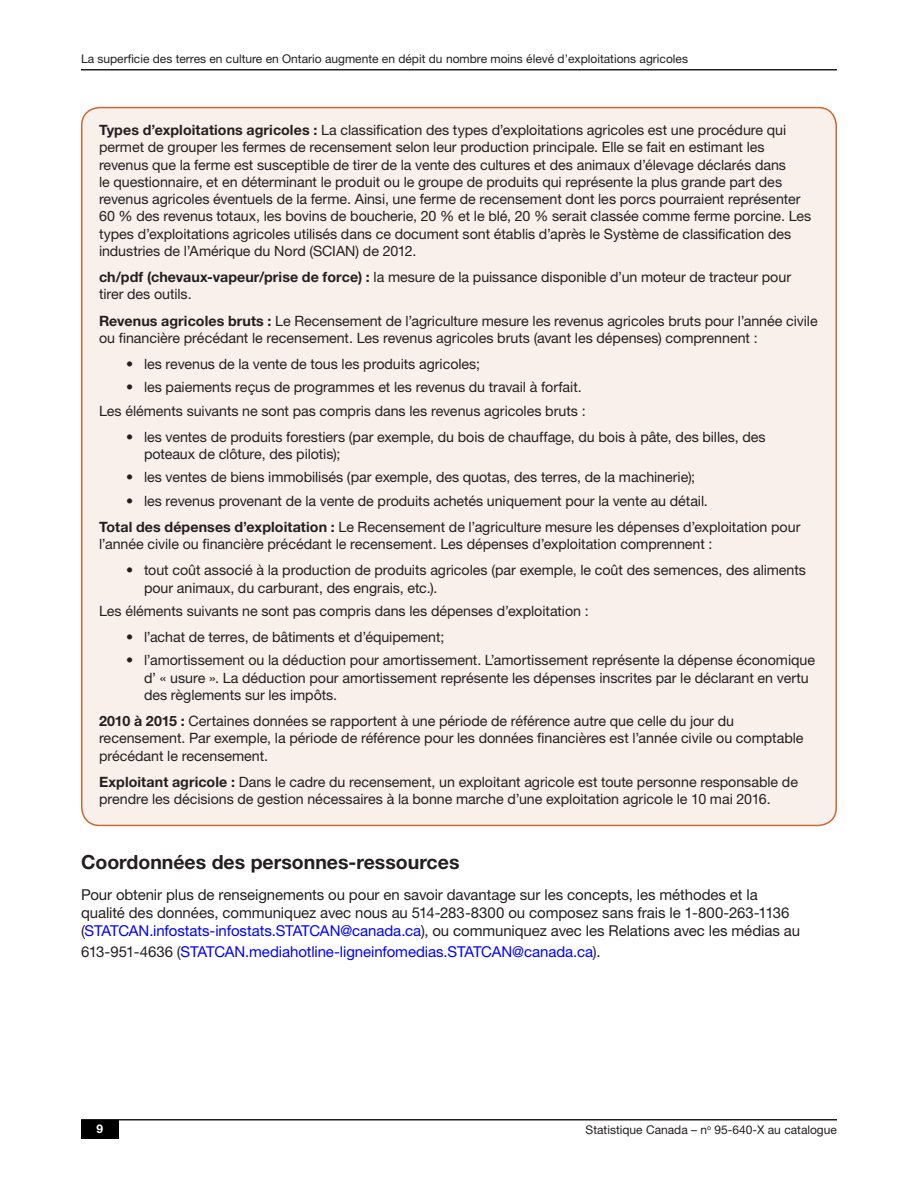
<style>
.page{position:relative;width:918px;height:1188px;background:#fff}
.page>*{position:absolute;margin:0;border:0;box-sizing:border-box;transform-origin:0 0}
.t1{font:700 19.5px "Helvetica Neue LT Std";color:#231f20}
.t2{font:15px/18px "Helvetica Neue LT Std";letter-spacing:-.005em;color:#231f20}
.t3{font:15px "Helvetica Neue LT Std";letter-spacing:-.005em;color:#00f}
.t4{font:14.25px/17.2px "Helvetica Neue LT Std";letter-spacing:-.005em;color:#231f20}
.t5{font:12px "Helvetica Neue LT Std";color:#231f20}
.t6{font:700 12px "Helvetica Neue LT Std";color:#fff}
.s1{font-weight:700}
.s2{color:#00f}
.s3{color:#231f20}
</style>
<div class="page">
<div style="left:82px;top:108px;width:754px;height:717px;background:#faf0eb;border-radius:18px"></div>
<hr style="left:81px;top:1119px;width:756px;height:1px;background:#231f20">
<div style="left:81px;top:1120px;width:38px;height:19px;background:#000"></div>
<hr style="left:81px;top:69px;width:756px;height:1px;background:#231f20">
<p class="t5" style="left:81px;top:51px;width:609px">La superficie des terres en culture en Ontario augmente en dépit du nombre moins élevé d’exploitations agricoles</p>
<p class="t4" style="left:99px;top:121px;width:714px"><span class="s1">Types d’exploitations agricoles :</span> La classification des types d’exploitations agricoles est une procédure qui permet de grouper les fermes de recensement selon leur production principale. Elle se fait en estimant les revenus que la ferme est susceptible de tirer de la vente des cultures et des animaux d’élevage déclarés dans<br>le questionnaire, et en déterminant le produit ou le groupe de produits qui représente la plus grande part des revenus agricoles éventuels de la ferme. Ainsi, une ferme de recensement dont les porcs pourraient représenter 60 % des revenus totaux, les bovins de boucherie, 20 % et le blé, 20 % serait classée comme ferme porcine. Les types d’exploitations agricoles utilisés dans ce document sont établis d’après le Système de classification des industries de l’Amérique du Nord (SCIAN) de 2012.</p>
<p class="t4" style="left:99px;top:268px;width:694px"><span class="s1">ch/pdf (chevaux-vapeur/prise de force) :</span> la mesure de la puissance disponible d’un moteur de tracteur pour tirer des outils.</p>
<p class="t4" style="left:99px;top:312px;width:720px"><span class="s1">Revenus agricoles bruts :</span> Le Recensement de l’agriculture mesure les revenus agricoles bruts pour l’année civile ou financière précédant le recensement. Les revenus agricoles bruts (avant les dépenses) comprennent :</p>
<p class="t4" style="left:126px;top:355px;width:356px">• les revenus de la vente de tous les produits agricoles;</p>
<p class="t4" style="left:99px;top:375px;width:488px;line-height:23.2px;text-align:right">• les paiements reçus de programmes et les revenus du travail à forfait.<br>Les éléments suivants ne sont pas compris dans les revenus agricoles bruts :</p>
<p class="t4" style="left:144px;top:428px;width:623px;text-indent:-18px">• les ventes de produits forestiers (par exemple, du bois de chauffage, du bois à pâte, des billes, des poteaux de clôture, des pilotis);</p>
<p class="t4" style="left:126px;top:468px;width:571px">• les ventes de biens immobilisés (par exemple, des quotas, des terres, de la machinerie);</p>
<p class="t4" style="left:99px;top:487px;width:703px;line-height:26.2px;text-indent:27px">• les revenus provenant de la vente de produits achetés uniquement pour la vente au détail.<br><span class="s1">Total des dépenses d’exploitation :</span> Le Recensement de l’agriculture mesure les dépenses d’exploitation pour</p>
<p class="t4" style="left:99px;top:535px;width:615px">l’année civile ou financière précédant le recensement. Les dépenses d’exploitation comprennent :</p>
<p class="t4" style="left:144px;top:561px;width:664px;text-indent:-18px">• tout coût associé à la production de produits agricoles (par exemple, le coût des semences, des aliments pour animaux, du carburant, des engrais, etc.).</p>
<p class="t4" style="left:99px;top:602px;width:491px">Les éléments suivants ne sont pas compris dans les dépenses d’exploitation :</p>
<p class="t4" style="left:126px;top:628px;width:320px">• l’achat de terres, de bâtiments et d’équipement;</p>
<p class="t4" style="left:144px;top:651px;width:673px;text-indent:-18px">• l’amortissement ou la déduction pour amortissement. L’amortissement représente la dépense économique d’ « usure ». La déduction pour amortissement représente les dépenses inscrites par le déclarant en vertu des règlements sur les impôts.</p>
<p class="t4" style="left:99px;top:712px;width:706px"><span class="s1">2010 à 2015 :</span> Certaines données se rapportent à une période de référence autre que celle du jour du recensement. Par exemple, la période de référence pour les données financières est l’année civile ou comptable précédant le recensement.</p>
<p class="t4" style="left:99px;top:773px;width:701px"><span class="s1">Exploitant agricole :</span> Dans le cadre du recensement, un exploitant agricole est toute personne responsable de prendre les décisions de gestion nécessaires à la bonne marche d’une exploitation agricole le 10 mai 2016.</p>
<h1 class="t1" style="left:81px;top:850px;width:380px">Coordonnées des personnes-ressources</h1>
<p class="t2" style="left:81px;top:886px;width:721px">Pour obtenir plus de renseignements ou pour en savoir davantage sur les concepts, les méthodes et la qualité des données, communiquez avec nous au 514-283-8300 ou composez sans frais le 1-800-263-1136 (<span class="s2">STATCAN.infostats-infostats.STATCAN@canada.ca</span>), ou communiquez avec les Relations avec les médias au</p>
<p class="t3" style="left:81px;top:943px;width:521px"><span class="s3">613-951-4636 (</span>STATCAN.mediahotline-ligneinfomedias.STATCAN@canada.ca<span class="s3">).</span></p>
<p class="t6" style="left:97px;top:1122px;width:8px">9</p>
<p class="t5" style="left:586px;top:1122px;width:253px">Statistique Canada – n<sup>o</sup> 95-640-X au catalogue</p>
</div>
